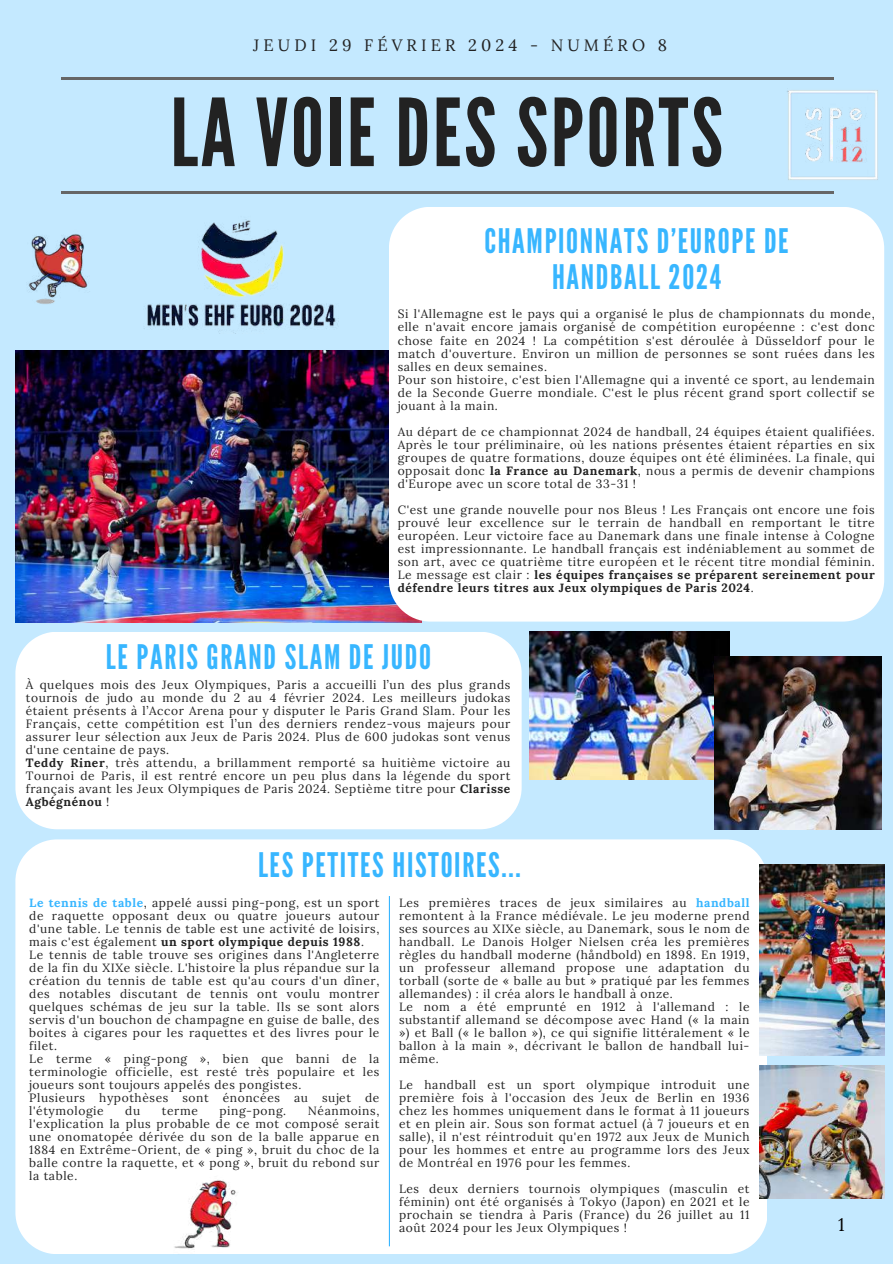
<style>
.page{position:relative;width:893px;height:1264px;background:#fff}
.page>*{position:absolute;margin:0;border:0;box-sizing:border-box;transform-origin:0 0}
.t1{font:93.3px "League Gothic";letter-spacing:.03em;color:#222}
.t2{font:33.75px/36px "League Gothic";letter-spacing:.05em;color:#38b6ff;text-align:center}
.t3{font:18px "Lora";color:#000}
.t4{font:16.5px "Lora";letter-spacing:.25em;color:#222}
.t5{font:12px/13px "Lora";letter-spacing:.05em;color:#222;text-align:justify}
.s1{font-weight:700}
.s2{font-weight:700;color:#38b6ff}
</style>
<div class="page">
<div style="left:0;top:0;width:892px;height:1263px;background:#c4e9ff"></div>
<hr style="left:61px;top:77px;width:772px;height:2px;background:#666">
<hr style="left:62px;top:191px;width:771px;height:2px;background:#666">
<img style="left:755px;top:77px;width:123px;height:117px">
<div style="left:15px;top:839px;width:752px;height:415px;background:#fff"></div>
<img style="left:15px;top:351px;width:407px;height:271px">
<img style="left:144px;top:219px;width:195px;height:115px">
<div style="left:389px;top:207px;width:495px;height:414px;background:#fff"></div>
<img style="left:28px;top:234px;width:60px;height:70px">
<div style="left:15px;top:632px;width:506px;height:197px;background:#fff"></div>
<img style="left:530px;top:631px;width:199px;height:148px">
<img style="left:714px;top:656px;width:167px;height:173px">
<hr style="left:389px;top:896px;width:1px;height:350px;background:#38b6ff">
<img style="left:130px;top:1160px;width:149px;height:94px">
<img style="left:759px;top:864px;width:125px;height:191px">
<img style="left:759px;top:1065px;width:125px;height:133px">
<h3 class="t4" style="left:253px;top:34px;width:415px">JEUDI 29 FÉVRIER 2024 - NUMÉRO 8</h3>
<h1 class="t1" style="left:170px;top:79px;width:554px">LA VOIE DES SPORTS</h1>
<h2 class="t2" style="left:484px;top:224px;width:306px">CHAMPIONNATS D’EUROPE DE<br>HANDBALL 2024</h2>
<p class="t5" style="left:397px;top:307px;width:478px;text-align:left">Si l'Allemagne est le pays qui a organisé le plus de championnats du monde, elle n'avait encore jamais organisé de compétition européenne : c'est donc chose faite en 2024 ! La compétition s'est déroulée à Düsseldorf pour le match d'ouverture. Environ un million de personnes se sont ruées dans les salles en deux semaines.<br>Pour son histoire, c'est bien l'Allemagne qui a inventé ce sport, au lendemain de la Seconde Guerre mondiale. C'est le plus récent grand sport collectif se jouant à la main.</p>
<p class="t5" style="left:397px;top:424px;width:478px">Au départ de ce championnat 2024 de handball, 24 équipes étaient qualifiées.<br>Après le tour préliminaire, où les nations présentes étaient réparties en six groupes de quatre formations, douze équipes ont été éliminées. La finale, qui opposait donc <span class="s1">la France au Danemark</span>, nous a permis de devenir champions d'Europe avec un score total de 33-31 !</p>
<p class="t5" style="left:397px;top:502px;width:478px">C'est une grande nouvelle pour nos Bleus ! Les Français ont encore une fois prouvé leur excellence sur le terrain de handball en remportant le titre européen. Leur victoire face au Danemark dans une finale intense à Cologne est impressionnante. Le handball français est indéniablement au sommet de son art, avec ce quatrième titre européen et le récent titre mondial féminin.<br>Le message est clair : <span class="s1">les équipes françaises se préparent sereinement pour défendre leurs titres aux Jeux olympiques de Paris 2024</span>.</p>
<h2 class="t2" style="left:106px;top:640px;width:326px">LE PARIS GRAND SLAM DE JUDO</h2>
<p class="t5" style="left:26px;top:677px;width:486px;text-align:left">À quelques mois des Jeux Olympiques, Paris a accueilli l’un des plus grands tournois de judo au monde du 2 au 4 février 2024. Les meilleurs judokas étaient présents à l’Accor Arena pour y disputer le Paris Grand Slam. Pour les Français, cette compétition est l’un des derniers rendez-vous majeurs pour assurer leur sélection aux Jeux de Paris 2024. Plus de 600 judokas sont venus d'une centaine de pays.<br><span class="s1">Teddy Riner</span>, très attendu, a brillamment remporté sa huitième victoire au Tournoi de Paris, il est rentré encore un peu plus dans la légende du sport français avant les Jeux Olympiques de Paris 2024. Septième titre pour <span class="s1">Clarisse Agbégnénou</span> !</p>
<h2 class="t2" style="left:258px;top:848px;width:264px">LES PETITES HISTOIRES...</h2>
<p class="t5" style="left:29px;top:895px;width:351px;text-align:left"><span class="s2">Le tennis de table</span>, appelé aussi ping-pong, est un sport de raquette opposant deux ou quatre joueurs autour d'une table. Le tennis de table est une activité de loisirs, mais c'est également <span class="s1">un sport olympique depuis 1988</span>.<br>Le tennis de table trouve ses origines dans l'Angleterre de la fin du XIXe siècle. L'histoire la plus répandue sur la création du tennis de table est qu'au cours d'un dîner, des notables discutant de tennis ont voulu montrer quelques schémas de jeu sur la table. Ils se sont alors servis d'un bouchon de champagne en guise de balle, des boites à cigares pour les raquettes et des livres pour le filet.<br>Le terme « ping-pong », bien que banni de la terminologie officielle, est resté très populaire et les joueurs sont toujours appelés des pongistes.<br>Plusieurs hypothèses sont énoncées au sujet de l'étymologie</p>
<p class="t5" style="left:29px;top:1103px;width:351px;text-indent:278px">Néanmoins, l'explication la plus probable de ce mot composé serait une onomatopée dérivée du son de la balle apparue en 1884 en Extrême-Orient, de « ping », bruit du choc de la balle contre la raquette, et « pong », bruit du rebond sur la table.</p>
<p class="t5" style="left:125px;top:1103px;width:16px">du</p>
<p class="t5" style="left:162px;top:1103px;width:37px">terme</p>
<p class="t5" style="left:219px;top:1103px;width:68px">ping-pong.</p>
<p class="t5" style="left:399px;top:895px;width:352px;text-align:left">Les premières traces de jeux similaires au <span class="s2">handball </span>remontent à la France médiévale. Le jeu moderne prend ses sources au XIXe siècle, au Danemark, sous le nom de handball. Le Danois Holger Nielsen créa les premières règles du handball moderne (håndbold) en 1898. En 1919, un professeur allemand propose une adaptation du torball (sorte de « balle au but » pratiqué par les femmes allemandes) : il créa alors le handball à onze.<br>Le nom a été emprunté en 1912 à l'allemand : le substantif allemand se décompose avec Hand (« la main ») et Ball (« le ballon »), ce qui signifie littéralement « le ballon à la main », décrivant le ballon de handball lui&shy;même.</p>
<p class="t5" style="left:399px;top:1077px;width:352px">Le handball est un sport olympique introduit une première fois à l'occasion des Jeux de Berlin en 1936 chez les hommes uniquement dans le format à 11 joueurs et en plein air. Sous son format actuel (à 7 joueurs et en salle), il n'est réintroduit qu'en 1972 aux Jeux de Munich pour les hommes et entre au programme lors des Jeux de Montréal en 1976 pour les femmes.</p>
<p class="t5" style="left:399px;top:1181px;width:352px">Les deux derniers tournois olympiques (masculin et féminin) ont été organisés à Tokyo (Japon) en 2021 et le prochain se tiendra à Paris (France) du 26 juillet au 11 août 2024 pour les Jeux Olympiques !</p>
<h3 class="t3" style="left:838px;top:1212px;width:8px">1</h3>
</div>
